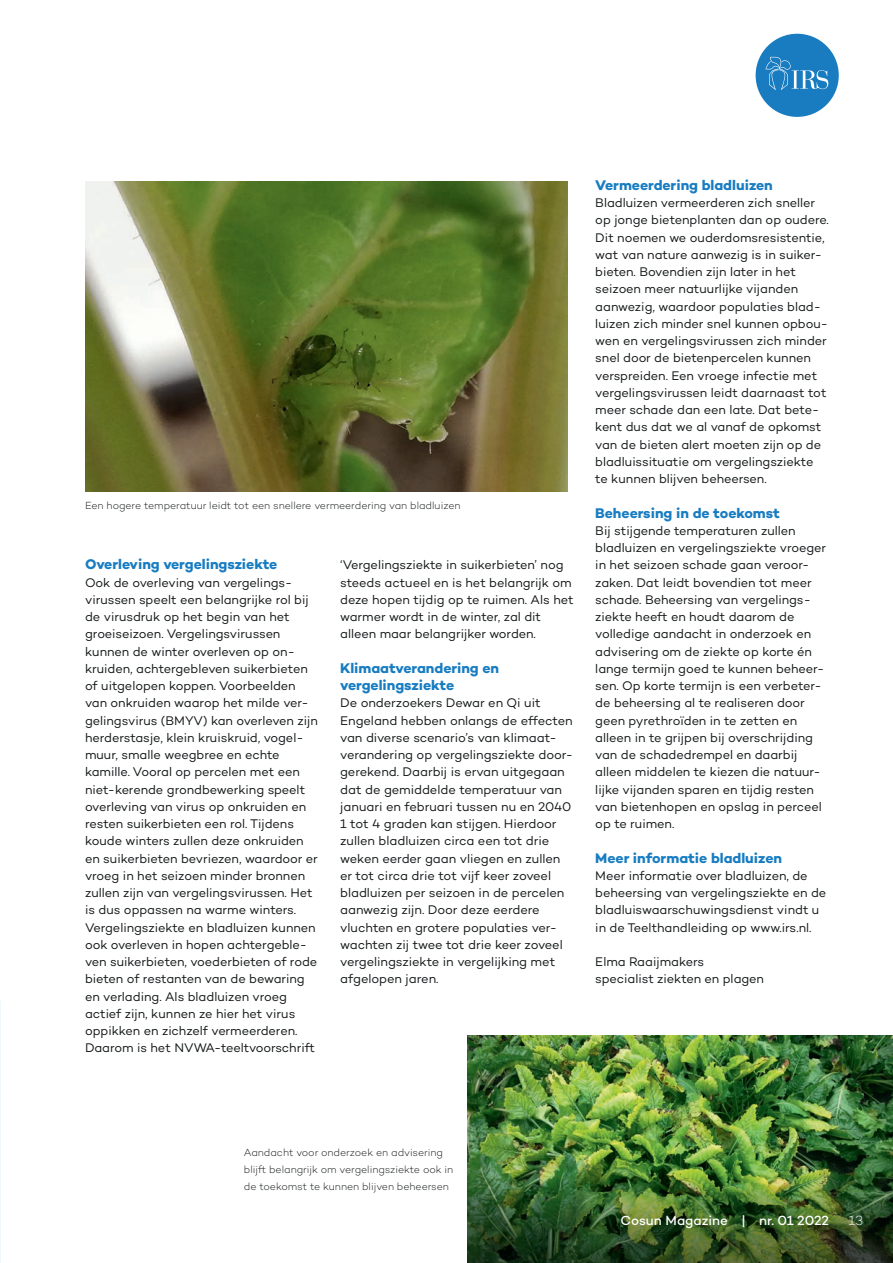
<style>
.page{position:relative;width:893px;height:1263px;background:#fff}
.page>*{position:absolute;margin:0;border:0;box-sizing:border-box;transform-origin:0 0}
.t1{font:700 14.25px/17.2px "Campton";letter-spacing:-.005em;color:#177cc1}
.t2{font:500 13.5px "Campton";color:#fff}
.t3{font:300 13.5px "Campton";color:#fff}
.t4{font:12.75px/17.2px "Campton";letter-spacing:-.005em;color:#121617}
.t5{font:300 10.5px/17.2px "Campton";letter-spacing:-.005em;color:#121617}
</style>
<div class="page">
<img style="left:468px;top:1035px;width:425px;height:140px">
<img style="left:468px;top:1175px;width:425px;height:88px">
<div style="left:756px;top:34px;width:83px;height:83px;background:#197cc1;border-radius:50%"></div>
<svg style="left:765px;top:57px;width:63px;height:33px"></svg>
<img style="left:85px;top:181px;width:482px;height:311px">
<p class="t5" style="left:85px;top:496px;width:377px">Een hogere temperatuur leidt tot een snellere vermeerdering van bladluizen</p>
<p class="t1" style="left:85px;top:556px;width:194px">Overleving vergelingsziekte</p>
<p class="t4" style="left:85px;top:573px;width:234px">Ook de overleving van vergelings&shy;virussen speelt een belangrijke rol bij de virusdruk op het begin van het groeiseizoen. Vergelingsvirussen kunnen de winter overleven op on&shy;kruiden, achtergebleven suikerbieten of uitgelopen koppen. Voorbeelden van onkruiden waarop het milde ver&shy;gelingsvirus (BMYV) kan overleven zijn herderstasje, klein kruiskruid, vogel&shy;muur, smalle weegbree en echte kamille. Vooral op percelen met een niet-kerende grondbewerking speelt overleving van virus op onkruiden en resten suikerbieten een rol. Tijdens koude winters zullen deze onkruiden en suikerbieten bevriezen, waardoor er vroeg in het seizoen minder bronnen zullen zijn van vergelingsvirussen. Het is dus oppassen na warme winters.<br>Vergelingsziekte en bladluizen kunnen ook overleven in hopen achtergeble&shy;ven suikerbieten, voederbieten of rode bieten of restanten van de bewaring en verlading. Als bladluizen vroeg actief zijn, kunnen ze hier het virus oppikken en zichzelf vermeerderen.<br>Daarom is het NVWA-teeltvoorschrift</p>
<p class="t4" style="left:340px;top:556px;width:235px">‘Vergelingsziekte in suikerbieten’ nog steeds actueel en is het belangrijk om deze hopen tijdig op te ruimen. Als het warmer wordt in de winter, zal dit alleen maar belangrijker worden.</p>
<p class="t1" style="left:340px;top:659px;width:161px">Klimaatverandering en vergelingsziekte</p>
<p class="t4" style="left:340px;top:694px;width:234px">De onderzoekers Dewar en Qi uit Engeland hebben onlangs de effecten van diverse scenario’s van klimaat&shy;verandering op vergelingsziekte door&shy;gerekend. Daarbij is ervan uitgegaan dat de gemiddelde temperatuur van januari en februari tussen nu en 2040<br>1 tot 4 graden kan stijgen. Hierdoor zullen bladluizen circa een tot drie weken eerder gaan vliegen en zullen er tot circa drie tot vijf keer zoveel bladluizen per seizoen in de percelen aanwezig zijn. Door deze eerdere vluchten en grotere populaties ver&shy;wachten zij twee tot drie keer zoveel vergelingsziekte in vergelijking met afgelopen jaren.</p>
<p class="t1" style="left:595px;top:176px;width:179px">Vermeerdering bladluizen</p>
<p class="t4" style="left:595px;top:194px;width:235px">Bladluizen vermeerderen zich sneller op jonge bietenplanten dan op oudere.<br>Dit noemen we ouderdomsresistentie, wat van nature aanwezig is in suiker&shy;bieten. Bovendien zijn later in het seizoen meer natuurlijke vijanden aanwezig, waardoor populaties blad&shy;luizen zich minder snel kunnen opbou&shy;wen en vergelingsvirussen zich minder snel door de bietenpercelen kunnen verspreiden. Een vroege infectie met vergelingsvirussen leidt daarnaast tot meer schade dan een late. Dat bete&shy;kent dus dat we al vanaf de opkomst van de bieten alert moeten zijn op de bladluissituatie om vergelingsziekte te kunnen blijven beheersen.</p>
<p class="t1" style="left:595px;top:504px;width:186px">Beheersing in de toekomst</p>
<p class="t4" style="left:595px;top:522px;width:232px">Bij stijgende temperaturen zullen bladluizen en vergelingsziekte vroeger in het seizoen schade gaan veroor&shy;zaken. Dat leidt bovendien tot meer schade. Beheersing van vergelings&shy;ziekte heeft en houdt daarom de volledige aandacht in onderzoek en advisering om de ziekte op korte én lange termijn goed te kunnen beheer&shy;sen. Op korte termijn is een verbeter&shy;de beheersing al te realiseren door geen pyrethroïden in te zetten en alleen in te grijpen bij overschrijding van de schadedrempel en daarbij alleen middelen te kiezen die natuur&shy;lijke vijanden sparen en tijdig resten van bietenhopen en opslag in perceel op te ruimen.</p>
<p class="t1" style="left:595px;top:849px;width:188px">Meer informatie bladluizen</p>
<p class="t4" style="left:595px;top:867px;width:233px">Meer informatie over bladluizen, de beheersing van vergelingsziekte en de bladluiswaarschuwingsdienst vindt u in de Teelthandleiding op www.irs.nl.</p>
<p class="t4" style="left:595px;top:953px;width:170px">Elma Raaijmakers specialist ziekten en plagen</p>
<p class="t5" style="left:244px;top:1143px;width:211px">Aandacht voor onderzoek en advisering blijft belangrijk om vergelingsziekte ook in de toekomst te kunnen blijven beheersen</p>
<p class="t2" style="left:620px;top:1212px;width:210px">Cosun Magazine | nr. 01 2022</p>
<p class="t3" style="left:849px;top:1212px;width:16px">13</p>
</div>
